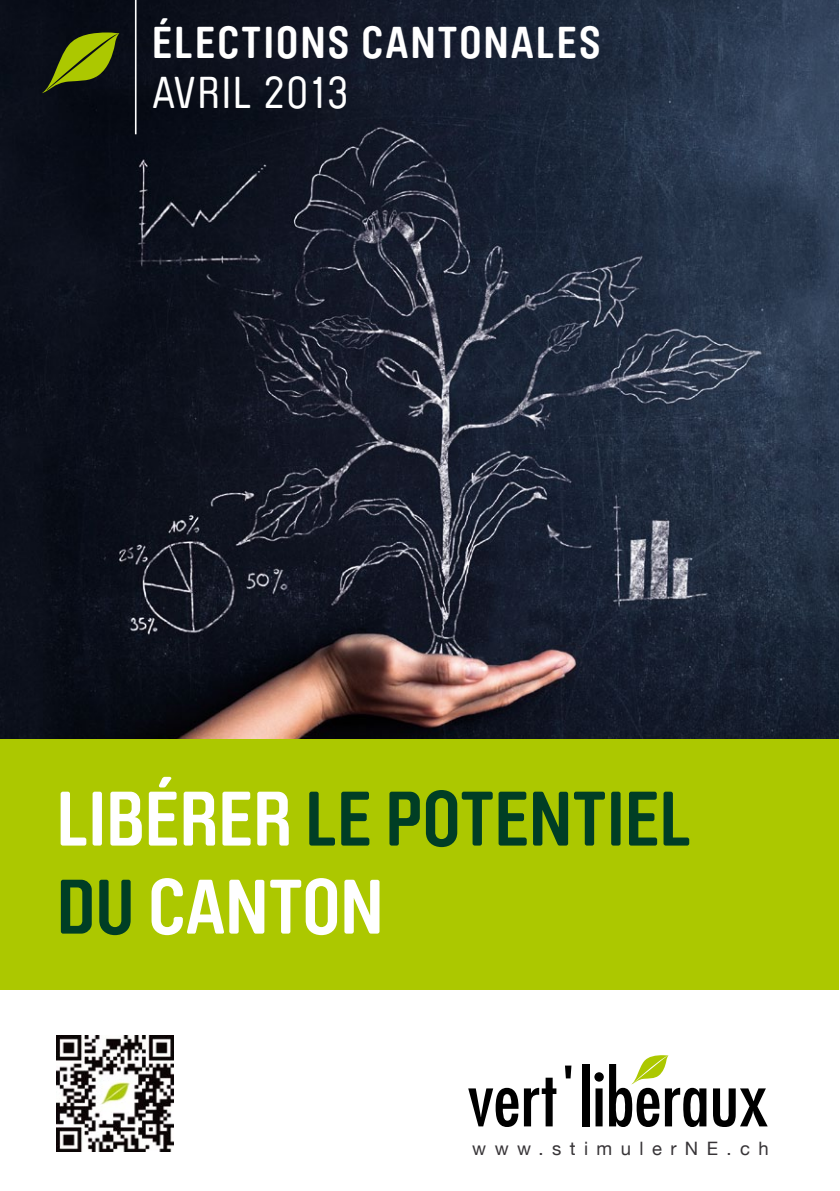
<style>
.page{position:relative;width:840px;height:1191px;background:#fff}
.page>*{position:absolute;margin:0;border:0;box-sizing:border-box;transform-origin:0 0}
.t1{font:700 76px/88px "Brauer Neue";color:#fff}
.t2{font:700 44px "Brauer Neue";letter-spacing:.05em;color:#fff}
.t3{font:44px "Brauer Neue";letter-spacing:.05em;color:#fff}
.t4{font:18.4px "Helvetica Neue";letter-spacing:.455em;color:#373437}
.s1{color:#003e25}
</style>
<div class="page">
<img style="left:0;top:1px;width:838px;height:738px">
<svg style="left:468px;top:1077px;width:88px;height:50px"></svg>
<svg style="left:565px;top:1065px;width:6px;height:13px"></svg>
<div style="left:581px;top:1064px;width:7px;height:62px;background:#000"></div>
<svg style="left:713px;top:1088px;width:54px;height:39px"></svg>
<svg style="left:594px;top:1055px;width:112px;height:72px"></svg>
<div style="left:0;top:739px;width:838px;height:251px;background:#acc800"></div>
<svg style="left:42px;top:32px;width:77px;height:61px;background:#51600c"></svg>
<hr style="left:135px;top:1px;width:1px;height:133px;background:#fff">
<img style="left:57px;top:1035px;width:116px;height:116px">
<p class="t2" style="left:152px;top:18px;width:450px">ÉLECTIONS CANTONALES</p>
<p class="t3" style="left:152px;top:68px;width:197px">AVRIL 2013</p>
<p class="t1" style="left:57px;top:775px;width:635px">LIBÉRER <span class="s1">LE POTENTIEL<br>DU</span> CANTON</p>
<p class="t4" style="left:472px;top:1137px;width:298px">www.stimulerNE.ch</p>
</div>
